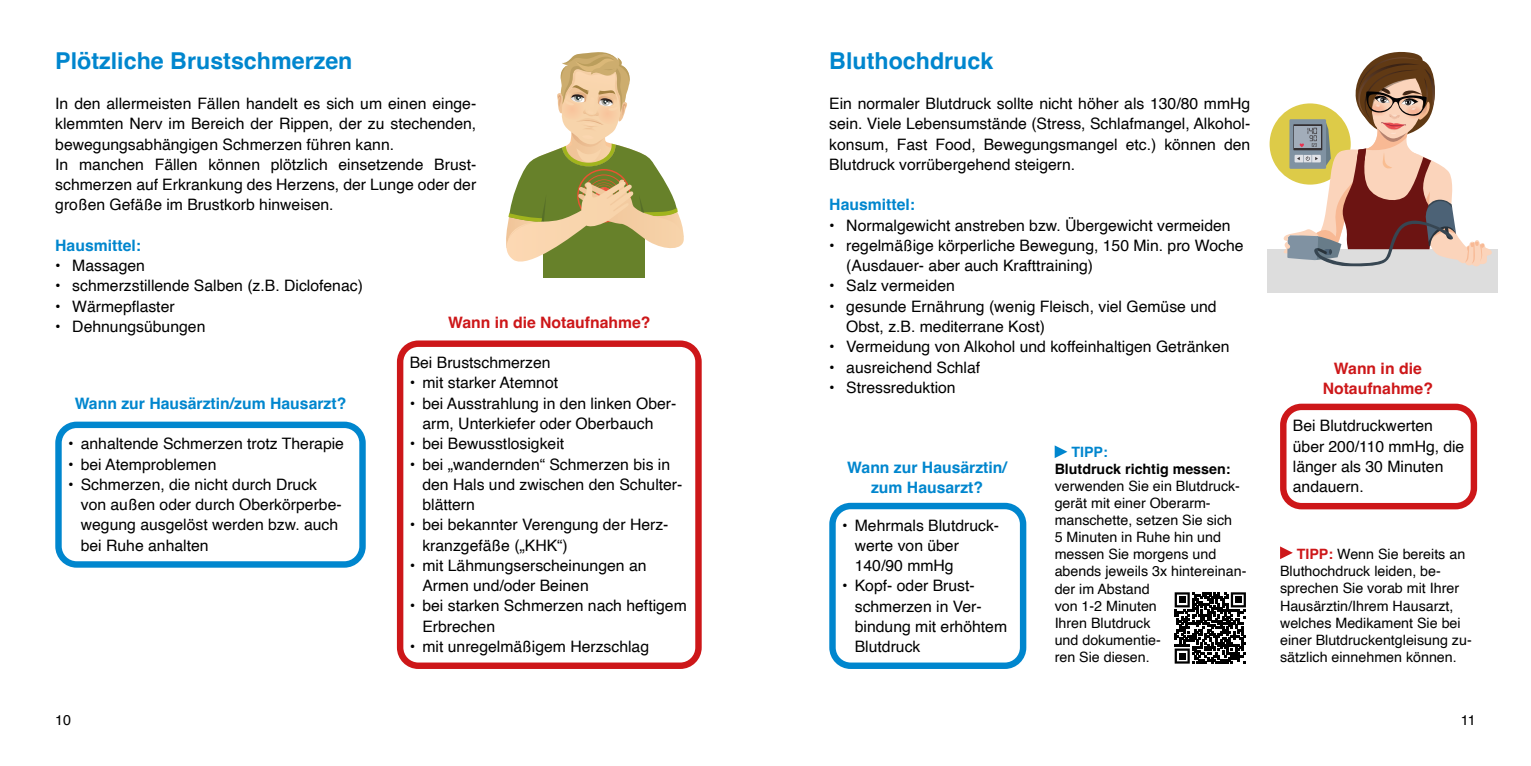
<style>
.page{position:relative;width:1531px;height:766px;background:#fff}
.page>*{position:absolute;margin:0;border:0;box-sizing:border-box;transform-origin:0 0}
.t1{font:700 23.25px "Helvetica";color:#0086ce}
.t2{font:15.75px/20.2px "Helvetica";color:#000}
.t3{font:700 15.75px/20.2px "Helvetica";color:#0086ce;text-align:center}
.t4{font:700 15.75px/20.2px "Helvetica";color:#cd1719;text-align:center}
.t5{font:14.25px/17.1px "Helvetica";color:#000}
.t6{font:700 14.25px "Helvetica";color:#000}
.t7{font:700 14.25px "Helvetica";color:#0086ce}
.s1{font-weight:700;color:#cd1719}
</style>
<div class="page">
<div style="left:55px;top:421px;width:311px;height:146px;border:6px solid #0086ce;border-radius:18px"></div>
<div style="left:829px;top:502px;width:197px;height:166px;border:6px solid #0086ce;border-radius:18px"></div>
<div style="left:1280px;top:403px;width:197px;height:106px;border:6px solid #cd1719;border-radius:18px"></div>
<div style="left:397px;top:340px;width:305px;height:328px;border:6px solid #cd1719;border-radius:18px"></div>
<svg style="left:1054px;top:445px;width:13px;height:13px"></svg>
<svg style="left:1280px;top:546px;width:13px;height:13px"></svg>
<div style="left:1269px;top:103px;width:81px;height:81px;background:#ddcb48;border-radius:50%"></div>
<div style="left:1267px;top:249px;width:230px;height:44px;background:#ddd"></div>
<svg style="left:1283px;top:52px;width:209px;height:215px"></svg>
<svg style="left:1174px;top:592px;width:72px;height:71px"></svg>
<div style="left:1179px;top:596px;width:6px;height:7px;background:#000"></div>
<div style="left:1235px;top:596px;width:6px;height:7px;background:#000"></div>
<div style="left:1179px;top:652px;width:6px;height:7px;background:#000"></div>
<div style="left:543px;top:191px;width:102px;height:87px;background:#67812a"></div>
<svg style="left:506px;top:52px;width:178px;height:210px"></svg>
<h1 class="t1" style="left:55px;top:46px;width:299px">Plötzliche Brustschmerzen</h1>
<p class="t2" style="left:55px;top:94px;width:422px">In den allermeisten Fällen handelt es sich um einen einge&shy;klemmten Nerv im Bereich der Rippen, der zu stechenden, bewegungsabhängigen Schmerzen führen kann.<br>In manchen Fällen können plötzlich einsetzende Brust&shy;schmerzen auf Erkrankung des Herzens, der Lunge oder der großen Gefäße im Brustkorb hinweisen.</p>
<p class="t3" style="left:55px;top:237px;width:87px">Hausmittel:</p>
<p class="t2" style="left:55px;top:256px;width:91px">• Massagen</p>
<p class="t2" style="left:55px;top:276px;width:309px">• schmerzstillende Salben (z.B. Diclofenac)</p>
<p class="t2" style="left:55px;top:296px;width:121px">• Wärmepflaster</p>
<p class="t2" style="left:55px;top:317px;width:152px">• Dehnungsübungen</p>
<p class="t4" style="left:448px;top:314px;width:204px">Wann in die Notaufnahme?</p>
<p class="t3" style="left:75px;top:395px;width:273px">Wann zur Hausärztin/zum Hausarzt?</p>
<p class="t2" style="left:68px;top:434px;width:277px">• anhaltende Schmerzen trotz Therapie</p>
<p class="t2" style="left:68px;top:454px;width:150px">• bei Atemproblemen</p>
<p class="t2" style="left:81px;top:474px;width:261px;text-indent:-13px">• Schmerzen, die nicht durch Druck von außen oder durch Oberkörperbe&shy;wegung ausgelöst werden bzw. auch bei Ruhe anhalten</p>
<p class="t2" style="left:410px;top:353px;width:142px">Bei Brustschmerzen</p>
<p class="t2" style="left:410px;top:373px;width:150px">• mit starker Atemnot</p>
<p class="t2" style="left:422px;top:393px;width:255px;text-indent:-13px">• bei Ausstrahlung in den linken Ober&shy;arm, Unterkiefer oder Oberbauch</p>
<p class="t2" style="left:410px;top:434px;width:156px">• bei Bewusstlosigkeit</p>
<p class="t2" style="left:422px;top:454px;width:262px;text-indent:-13px">• bei „wandernden“ Schmerzen bis in den Hals und zwischen den Schulter&shy;blättern</p>
<p class="t2" style="left:422px;top:515px;width:248px;text-indent:-13px">• bei bekannter Verengung der Herz&shy;kranzgefäße („KHK“)</p>
<p class="t2" style="left:422px;top:555px;width:226px;text-indent:-13px">• mit Lähmungserscheinungen an<br>Armen und/oder Beinen</p>
<p class="t2" style="left:422px;top:596px;width:266px;text-indent:-13px">• bei starken Schmerzen nach heftigem<br>Erbrechen</p>
<p class="t2" style="left:410px;top:636px;width:241px">• mit unregelmäßigem Herzschlag</p>
<h1 class="t1" style="left:829px;top:46px;width:166px">Bluthochdruck</h1>
<p class="t2" style="left:829px;top:94px;width:422px;text-align:justify">Ein normaler Blutdruck sollte nicht höher als 130/80 mmHg sein. Viele Lebensumstände (Stress, Schlafmangel, Alkohol&shy;konsum, Fast Food, Bewegungsmangel etc.) können den Blutdruck vorrübergehend steigern.</p>
<p class="t3" style="left:829px;top:196px;width:87px">Hausmittel:</p>
<p class="t2" style="left:829px;top:215px;width:403px">• Normalgewicht anstreben bzw. Übergewicht vermeiden</p>
<p class="t2" style="left:846px;top:236px;width:399px;text-indent:-17px">• regelmäßige körperliche Bewegung, 150 Min. pro Woche (Ausdauer- aber auch Krafttraining)</p>
<p class="t2" style="left:829px;top:276px;width:127px">• Salz vermeiden</p>
<p class="t2" style="left:846px;top:296px;width:372px;text-indent:-17px">• gesunde Ernährung (wenig Fleisch, viel Gemüse und<br>Obst, z.B. mediterrane Kost)</p>
<p class="t2" style="left:829px;top:337px;width:402px">• Vermeidung von Alkohol und koffeinhaltigen Getränken</p>
<p class="t2" style="left:829px;top:357px;width:152px">• ausreichend Schlaf</p>
<p class="t2" style="left:829px;top:377px;width:128px">• Stressreduktion</p>
<p class="t3" style="left:847px;top:459px;width:161px">Wann zur Hausärztin/ zum Hausarzt?</p>
<p class="t2" style="left:855px;top:515px;width:145px;text-indent:-13px">• Mehrmals Blutdruck&shy;werte von über<br>140/90 mmHg</p>
<p class="t2" style="left:855px;top:576px;width:154px;text-indent:-13px">• Kopf- oder Brust&shy;schmerzen in Ver&shy;bindung mit erhöhtem<br>Blutdruck</p>
<p class="t7" style="left:1071px;top:443px;width:38px">TIPP:</p>
<p class="t6" style="left:1054px;top:460px;width:177px">Blutdruck richtig messen:</p>
<p class="t5" style="left:1054px;top:477px;width:193px">verwenden Sie ein Blutdruck&shy;gerät mit einer Oberarm&shy;manschette, setzen Sie sich<br>5 Minuten in Ruhe hin und messen Sie morgens und abends jeweils 3x hintereinan&shy;der im Abstand<br>von 1-2 Minuten<br>Ihren Blutdruck<br>und dokumentie-<br>ren Sie diesen.</p>
<p class="t4" style="left:1322px;top:359px;width:112px">Wann in die<br>Notaufnahme?</p>
<p class="t2" style="left:1293px;top:416px;width:173px">Bei Blutdruckwerten über 200/110 mmHg, die länger als 30 -Minuten andauern.</p>
<p class="t5" style="left:1280px;top:546px;width:193px;text-indent:17px"><span class="s1">TIPP:</span> Wenn Sie bereits an<br>Bluthochdruck leiden, be&shy;sprechen Sie vorab mit Ihrer<br>Hausärztin/Ihrem Hausarzt, welches Medikament Sie bei einer Blutdruckentgleisung zu&shy;sätzlich einnehmen können.</p>
<p class="t5" style="left:55px;top:711px;width:17px">10</p>
<p class="t5" style="left:1461px;top:711px;width:16px">11</p>
</div>
